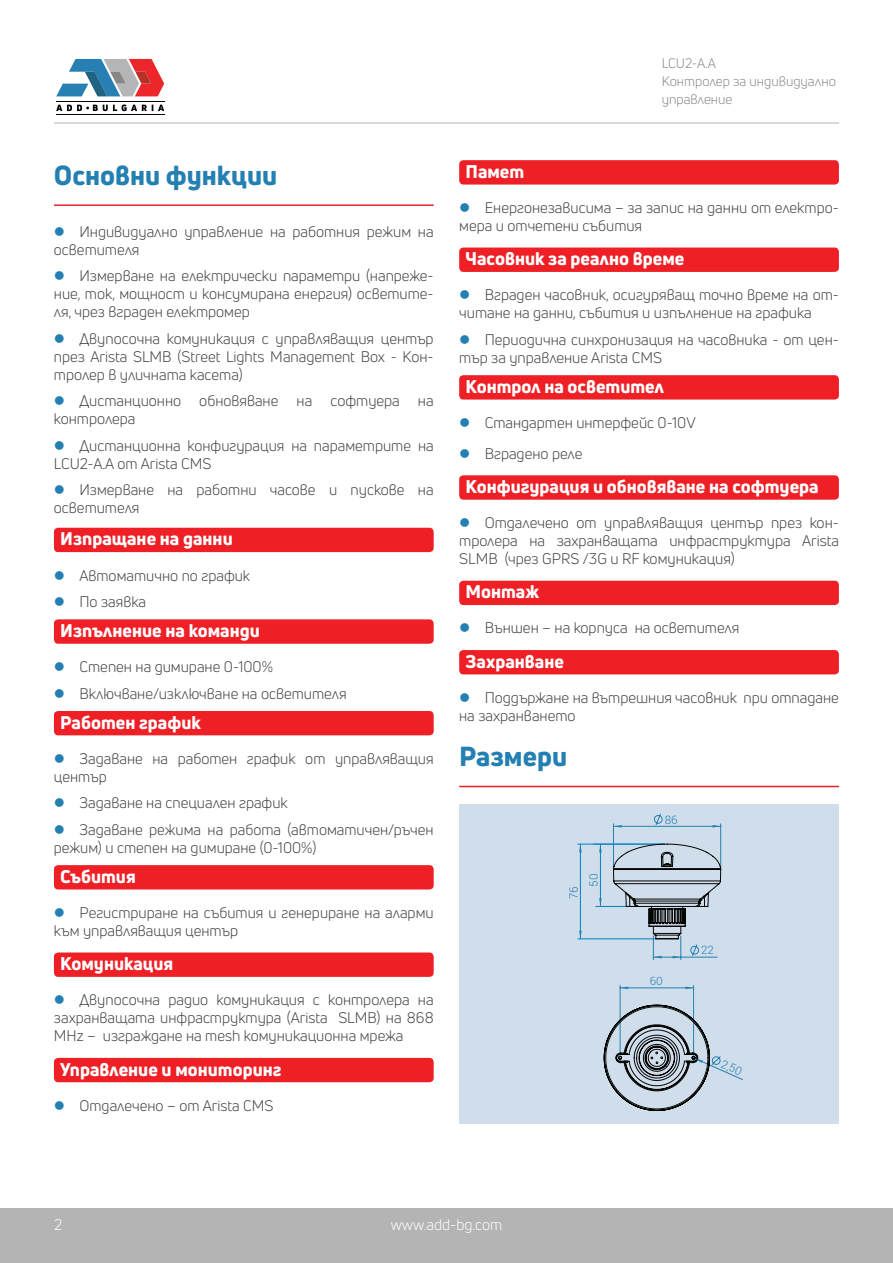
<style>
.page{position:relative;width:893px;height:1263px;background:#fff}
.page>*{position:absolute;margin:0;border:0;box-sizing:border-box;transform-origin:0 0}
.subheader{font:800 27px "Uni Neue";color:#2480b2}
.Subsubsub{font:800 18px "Uni Neue";color:#fff}
.t1{font:15px/18px "Uni Neue";color:#3e3e3f}
.t2{font:15px "Uni Neue";color:#fff}
.t3{font:13.5px/18px "Uni Neue";color:#888787}
.t4{font:300 11.7px "Roboto";color:#2480b2}
.t5{font:300 11.4px "Roboto";color:#2480b2}
</style>
<div class="page">
<hr style="left:54px;top:123px;width:785px;height:1px;background:#b4b4b5">
<div style="left:0;top:1209px;width:893px;height:54px;background:#b4b4b5"></div>
<hr style="left:56px;top:101px;width:108px;height:1px;background:#050504">
<hr style="left:56px;top:114px;width:108px;height:1px;background:#050504">
<svg style="left:56px;top:104px;width:108px;height:7px"></svg>
<svg style="left:56px;top:59px;width:108px;height:37px"></svg>
<hr style="left:54px;top:204px;width:380px;height:2px;background:#ee2026">
<div style="left:54px;top:528px;width:380px;height:24px;background:#ee2026;border-radius:4px"></div>
<div style="left:54px;top:619px;width:380px;height:25px;background:#ee2026;border-radius:4px"></div>
<div style="left:54px;top:711px;width:380px;height:24px;background:#ee2026;border-radius:4px"></div>
<div style="left:54px;top:865px;width:380px;height:24px;background:#ee2026;border-radius:4px"></div>
<div style="left:54px;top:952px;width:380px;height:25px;background:#ee2026;border-radius:4px"></div>
<div style="left:54px;top:1058px;width:380px;height:24px;background:#ee2026;border-radius:4px"></div>
<div style="left:459px;top:160px;width:380px;height:25px;background:#ee2026;border-radius:4px"></div>
<div style="left:459px;top:248px;width:380px;height:24px;background:#ee2026;border-radius:4px"></div>
<div style="left:459px;top:375px;width:380px;height:25px;background:#ee2026;border-radius:4px"></div>
<div style="left:459px;top:475px;width:380px;height:25px;background:#ee2026;border-radius:4px"></div>
<div style="left:459px;top:581px;width:380px;height:24px;background:#ee2026;border-radius:4px"></div>
<div style="left:459px;top:650px;width:380px;height:24px;background:#ee2026;border-radius:4px"></div>
<hr style="left:459px;top:786px;width:380px;height:1px;background:#ee2026">
<div style="left:459px;top:804px;width:380px;height:159px;background:#d0ddeb"></div>
<div style="left:459px;top:955px;width:380px;height:168px;background:#d0ddeb"></div>
<hr style="left:580px;top:844px;width:1px;height:95px;background:#0083ca">
<hr style="left:578px;top:938px;width:77px;height:1px;background:#0083ca">
<hr style="left:578px;top:844px;width:87px;height:1px;background:#0083ca">
<hr style="left:600px;top:844px;width:1px;height:62px;background:#0083ca">
<hr style="left:596px;top:906px;width:37px;height:1px;background:#0083ca">
<svg style="left:579px;top:931px;width:3px;height:8px"></svg>
<svg style="left:579px;top:844px;width:3px;height:8px"></svg>
<svg style="left:599px;top:898px;width:3px;height:8px"></svg>
<svg style="left:599px;top:844px;width:3px;height:8px"></svg>
<svg style="left:613px;top:814px;width:108px;height:146px"></svg>
<svg style="left:604px;top:985px;width:139px;height:126px"></svg>
<p class="subheader" style="left:54px;top:157px;width:225px">Основни функции</p>
<p class="t1" style="left:54px;top:222px;width:381px;text-indent:26px">Индивидуално управление на работния режим на осветителя</p>
<p class="t1" style="left:54px;top:267px;width:381px;text-align:justify;text-indent:26px">Измерване на електрически параметри (напреже&shy;ние, ток, мощност и консумирана енергия) осветите&shy;ля, чрез вграден електромер</p>
<p class="t1" style="left:54px;top:329px;width:381px;text-align:justify;text-indent:26px">Двупосочна комуникация с управляващия център през Arista SLMВ (Street Lights Management Box - Кон&shy;тролер в уличната касета)</p>
<p class="t1" style="left:54px;top:392px;width:381px;text-indent:26px">Дистанционно обновяване на софтуера на контролера</p>
<p class="t1" style="left:54px;top:436px;width:381px;text-indent:26px">Дистанционна конфигурация на параметрите на<br>LCU2-A.A от Arista CMS</p>
<p class="t1" style="left:54px;top:481px;width:381px;text-indent:26px">Измерване на работни часове и пускове на осветителя</p>
<p class="Subsubsub" style="left:60px;top:527px;width:174px">Изпращане на данни</p>
<p class="t1" style="left:79px;top:566px;width:172px">Автоматично по график</p>
<p class="t1" style="left:79px;top:593px;width:68px">По заявка</p>
<p class="Subsubsub" style="left:60px;top:618px;width:201px">Изпълнение на команди</p>
<p class="t1" style="left:79px;top:658px;width:195px">Степен на димиране 0-100%</p>
<p class="t1" style="left:79px;top:684px;width:269px">Включване/изключване на осветителя</p>
<p class="Subsubsub" style="left:60px;top:710px;width:142px">Работен график</p>
<p class="t1" style="left:54px;top:749px;width:381px;text-indent:26px">Задаване на работен график от управляващия център</p>
<p class="t1" style="left:79px;top:794px;width:210px">Задаване на специален график</p>
<p class="t1" style="left:54px;top:820px;width:381px;text-indent:26px">Задаване режима на работа (автоматичен/ръчен режим) и степен на димиране (0-100%)</p>
<p class="Subsubsub" style="left:60px;top:864px;width:77px">Събития</p>
<p class="t1" style="left:54px;top:903px;width:381px;text-indent:26px">Регистриране на събития и генериране на аларми към управляващия център</p>
<p class="Subsubsub" style="left:60px;top:952px;width:114px">Комуникация</p>
<p class="t1" style="left:54px;top:991px;width:381px;text-align:justify;text-indent:26px">Двупосочна радио комуникация с контролера на захранващата инфраструктура (Arista SLMB) на 868<br>MHz – изграждане на mesh комуникационна мрежа</p>
<p class="Subsubsub" style="left:60px;top:1057px;width:223px">Управление и мониторинг</p>
<p class="t1" style="left:79px;top:1096px;width:195px">Отдалечено – от Arista CMS</p>
<p class="t3" style="left:662px;top:54px;width:176px">LCU2-A.A<br>Контролер за индивидуално управление</p>
<p class="Subsubsub" style="left:466px;top:159px;width:60px">Памет</p>
<p class="t1" style="left:459px;top:199px;width:381px;text-indent:26px">Енергонезависима – за запис на данни от електро&shy;мера и отчетени събития</p>
<p class="Subsubsub" style="left:466px;top:247px;width:220px">Часовник за реално време</p>
<p class="t1" style="left:459px;top:286px;width:381px;text-indent:26px">Вграден часовник, осигуряващ точно време на от&shy;читане на данни, събития и изпълнение на графика</p>
<p class="t1" style="left:459px;top:330px;width:381px;text-indent:26px">Периодична синхронизация на часовника - от цен&shy;тър за управление Arista CMS</p>
<p class="Subsubsub" style="left:466px;top:374px;width:200px">Контрол на осветител</p>
<p class="t1" style="left:485px;top:413px;width:212px">Стандартен интерфейс 0-10V</p>
<p class="t1" style="left:485px;top:444px;width:99px">Вградено реле</p>
<p class="Subsubsub" style="left:466px;top:474px;width:355px">Конфигурация и обновяване на софтуера</p>
<p class="t1" style="left:459px;top:514px;width:381px;text-align:justify;text-indent:26px">Отдалечено от управляващия център през кон&shy;тролера на захранващата инфраструктура Arista SLMB (чрез GPRS /3G и RF комуникация)</p>
<p class="Subsubsub" style="left:466px;top:580px;width:75px">Монтаж</p>
<p class="t1" style="left:485px;top:619px;width:256px">Външен – на корпуса на осветителя</p>
<p class="Subsubsub" style="left:466px;top:649px;width:100px">Захранване</p>
<p class="t1" style="left:459px;top:688px;width:381px;text-indent:26px">Поддържане на вътрешния часовник при отпадане на захранването</p>
<p class="subheader" style="left:459px;top:738px;width:109px">Размери</p>
<p class="t4" style="left:566px;top:899px;width:14px;rotate:-90deg">76</p>
<p class="t4" style="left:586px;top:887px;width:15px;rotate:-90deg">50</p>
<p class="t4" style="left:665px;top:811px;width:14px">86</p>
<p class="t5" style="left:650px;top:973px;width:14px">60</p>
<p class="t4" style="left:701px;top:942px;width:14px">22</p>
<p class="t5" style="left:725px;top:1056px;width:23px;rotate:24deg">2,50</p>
<p class="t2" style="left:54px;top:1215px;width:10px">2</p>
<p class="t2" style="left:391px;top:1215px;width:113px">www.add-bg.com</p>
</div>
